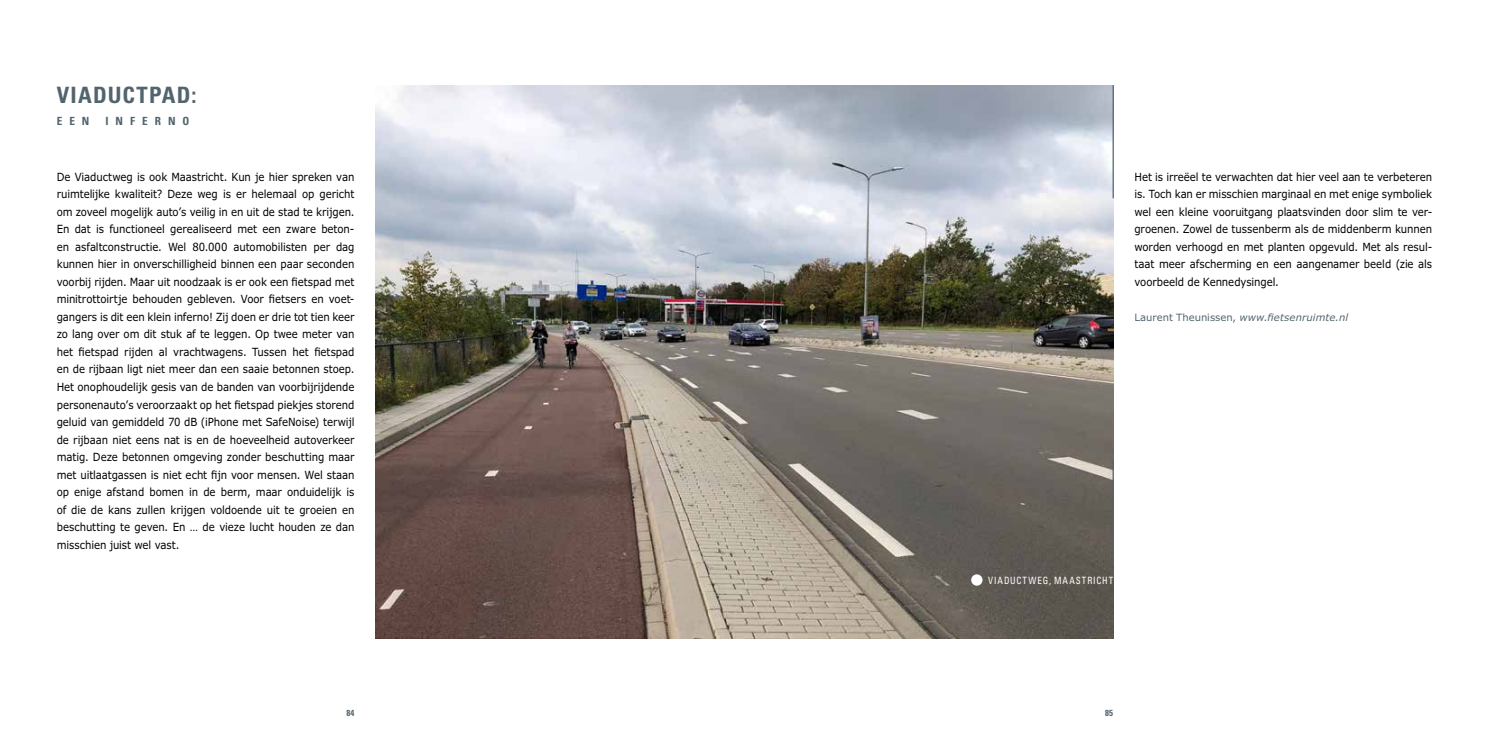
<style>
.page{position:relative;width:1489px;height:745px;background:#fff}
.page>*{position:absolute;margin:0;border:0;box-sizing:border-box;transform-origin:0 0}
.t1{font:700 condensed 22.5px "Univers";letter-spacing:.06em;color:#52646d}
.t2{font:11.25px/17.5px "Verdana Pro";letter-spacing:-.01em;color:#000;text-align:justify;scale:.9 1}
.t3{font:700 condensed 11.25px "Univers";letter-spacing:.62em;color:#52646d}
.t4{font:italic 10px "Verdana Pro";letter-spacing:.015em;color:#52646d}
.t5{font:condensed 10px "Univers";letter-spacing:.105em;color:#fff;scale:.9 1}
.t6{font:700 condensed 8.75px "Univers";color:#52646d}
.s1{font-style:normal}
</style>
<div class="page">
<img style="left:376px;top:85px;width:737px;height:553px">
<hr style="left:1112px;top:460px;width:1px;height:105px;background:#52646d">
<hr style="left:1112px;top:85px;width:1px;height:113px;background:#52646d">
<div style="left:971px;top:574px;width:11px;height:11px;background:#fff;border-radius:50%"></div>
<h1 class="t1" style="left:57px;top:81px;width:141px">VIADUCTPAD:</h1>
<p class="t3" style="left:57px;top:114px;width:34px">EEN</p>
<p class="t3" style="left:105px;top:114px;width:85px">INFERNO</p>
<p class="t2" style="left:57px;top:168px;width:332px">De Viaductweg is ook Maastricht. Kun je hier spreken van ruimtelijke kwaliteit? Deze weg is er helemaal op gericht om zoveel mogelijk auto’s veilig in en uit de stad te krijgen.<br>En dat is functioneel gerealiseerd met een zware beton&shy;en asfaltconstructie. Wel 80.000 automobilisten per dag kunnen hier in onverschilligheid binnen een paar seconden voorbij rijden. Maar uit noodzaak is er ook een fietspad met minitrottoirtje behouden gebleven. Voor fietsers en voet&shy;gangers is dit een klein inferno! Zij doen er drie tot tien keer zo lang over om dit stuk af te leggen. Op twee meter van het fietspad rijden al vrachtwagens. Tussen het fietspad en de rijbaan ligt niet meer dan een saaie betonnen stoep.<br>Het onophoudelijk gesis van de banden van voorbijrijdende personenauto’s veroorzaakt op het fietspad piekjes storend geluid van gemiddeld 70 dB (iPhone met SafeNoise) terwijl de rijbaan niet eens nat is en de hoeveelheid autoverkeer matig. Deze betonnen omgeving zonder beschutting maar met uitlaatgassen is niet echt fijn voor mensen. Wel staan op enige afstand bomen in de berm, maar onduidelijk is of die de kans zullen krijgen voldoende uit te groeien en beschutting te geven. En … de vieze lucht houden ze dan misschien juist wel vast.</p>
<p class="t2" style="left:1134px;top:168px;width:332px">Het is irreëel te verwachten dat hier veel aan te verbeteren is. Toch kan er misschien marginaal en met enige symboliek wel een kleine vooruitgang plaatsvinden door slim te ver&shy;groenen. Zowel de tussenberm als de middenberm kunnen worden verhoogd en met planten opgevuld. Met als resul&shy;taat meer afscherming en een aangenamer beeld (zie als voorbeeld de Kennedysingel.</p>
<p class="t4" style="left:1134px;top:310px;width:215px"><span class="s1">Laurent Theunissen,</span> www.fietsenruimte.nl</p>
<p class="t5" style="left:988px;top:573px;width:140px">VIADUCTWEG, MAASTRICHT</p>
<p class="t6" style="left:346px;top:707px;width:10px">84</p>
<p class="t6" style="left:1104px;top:707px;width:10px">85</p>
</div>
